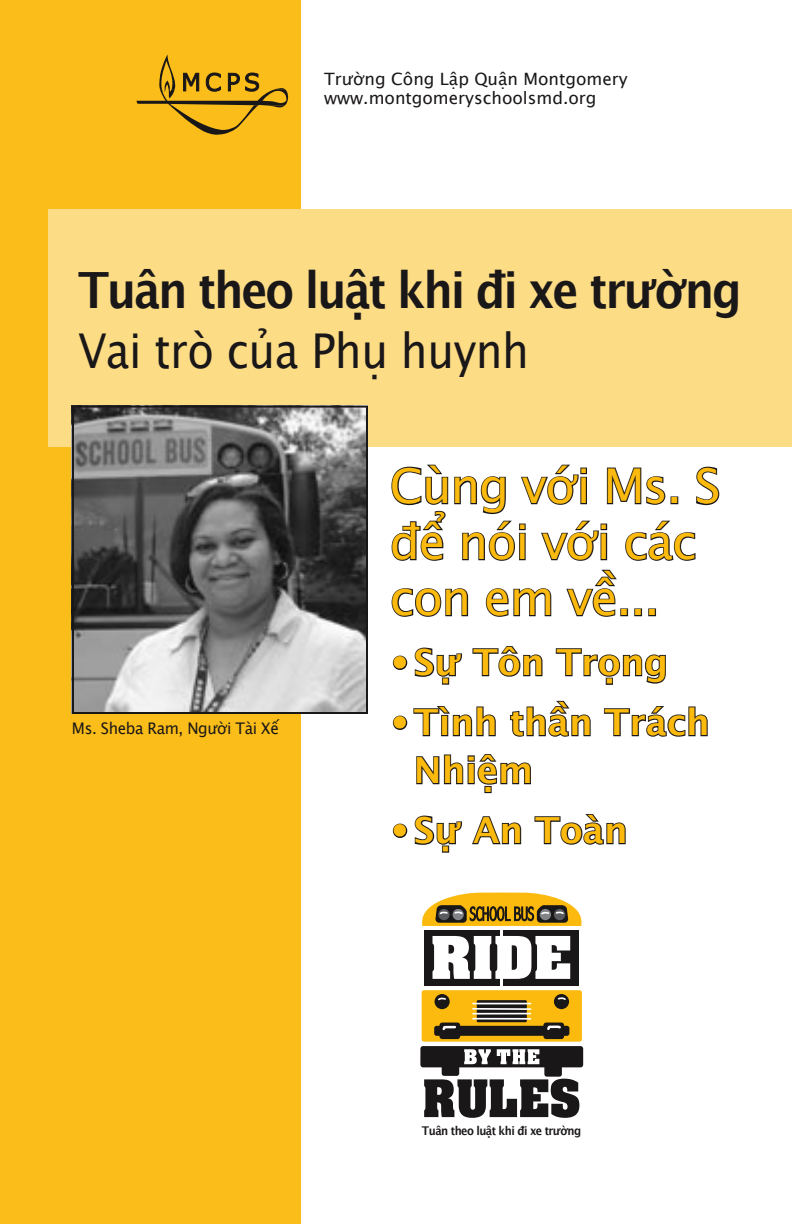
<style>
.page{position:relative;width:792px;height:1224px;background:#fff}
.page>*{position:absolute;margin:0;border:0;box-sizing:border-box;transform-origin:0 0}
.t1{font:700 50px "Lucida Grande";letter-spacing:-.05em;color:#1a1718;scale:.9 1}
.t2{font:48px/56px "Lucida Grande";letter-spacing:-.025em;color:#fbba0d}
.t3{font:48px "Lucida Grande";letter-spacing:-.01em;color:#1a1718;scale:.9 1}
.t4{font:700 36px/48px "Lucida Grande";color:#fbba0d}
.t5{font:17px "Lucida Grande";color:#1a1718}
.t6{font:16px "Lucida Grande";letter-spacing:-.025em;color:#1a1718;scale:.95 1}
.t7{font:700 12px "Lucida Grande";letter-spacing:-.05em;color:#1a1718;scale:.9 1}
.s1{font-weight:400}
</style>
<div class="page">
<div style="left:0;top:0;width:301px;height:1224px;background:#fbbd19"></div>
<svg style="left:136px;top:54px;width:152px;height:81px"></svg>
<div style="left:48px;top:209px;width:744px;height:238px;background:#fddc86"></div>
<div style="left:422px;top:990px;width:160px;height:52px;background:#fbba0d;border-radius:3px"></div>
<div style="left:434px;top:1026px;width:135px;height:10px;background:#1a1718;border-radius:3px"></div>
<svg style="left:477px;top:1000px;width:50px;height:22px"></svg>
<hr style="left:473px;top:1003px;width:58px;height:1px;background:#fff">
<hr style="left:473px;top:1008px;width:58px;height:2px;background:#fff">
<hr style="left:473px;top:1013px;width:58px;height:2px;background:#fff">
<hr style="left:473px;top:1018px;width:58px;height:2px;background:#fff">
<div style="left:435px;top:994px;width:15px;height:15px;background:#1a1718;border-radius:50%"></div>
<div style="left:554px;top:994px;width:15px;height:15px;background:#1a1718;border-radius:50%"></div>
<div style="left:543px;top:1023px;width:21px;height:16px;background:#1a1718;border-radius:3px"></div>
<div style="left:440px;top:1023px;width:20px;height:16px;background:#1a1718;border-radius:3px"></div>
<svg style="left:438px;top:997px;width:128px;height:5px"></svg>
<svg style="left:442px;top:1024px;width:119px;height:7px"></svg>
<svg style="left:422px;top:892px;width:160px;height:34px;background:#c39e3e"></svg>
<div style="left:424px;top:930px;width:76px;height:56px;background:#1a1718"></div>
<div style="left:504px;top:930px;width:75px;height:56px;background:#1a1718"></div>
<svg style="left:433px;top:936px;width:137px;height:43px"></svg>
<svg style="left:424px;top:1079px;width:155px;height:39px"></svg>
<div style="left:544px;top:1064px;width:18px;height:13px;background:#1a1718;border-radius:3px"></div>
<div style="left:442px;top:1063px;width:17px;height:13px;background:#1a1718;border-radius:3px"></div>
<div style="left:420px;top:1046px;width:163px;height:21px;background:#1a1718;border-radius:3px"></div>
<svg style="left:464px;top:1049px;width:27px;height:15px"></svg>
<svg style="left:497px;top:1049px;width:42px;height:15px"></svg>
<img style="left:75px;top:409px;width:290px;height:302px">
<div style="left:72px;top:406px;width:296px;height:308px;border:2px solid #1a1718"></div>
<svg style="left:391px;top:464px;width:329px;height:97px"></svg>
<svg style="left:391px;top:588px;width:78px;height:29px"></svg>
<svg style="left:485px;top:588px;width:67px;height:29px"></svg>
<svg style="left:566px;top:569px;width:51px;height:48px"></svg>
<div style="left:620px;top:608px;width:8px;height:8px;border:2px solid #1a1718"></div>
<div style="left:634px;top:608px;width:8px;height:8px;border:2px solid #1a1718"></div>
<div style="left:648px;top:608px;width:8px;height:8px;border:2px solid #1a1718"></div>
<svg style="left:392px;top:655px;width:16px;height:15px"></svg>
<svg style="left:414px;top:647px;width:49px;height:38px"></svg>
<svg style="left:472px;top:646px;width:71px;height:31px"></svg>
<svg style="left:555px;top:648px;width:111px;height:37px"></svg>
<svg style="left:392px;top:706px;width:104px;height:31px"></svg>
<svg style="left:510px;top:700px;width:81px;height:37px"></svg>
<svg style="left:604px;top:706px;width:104px;height:31px"></svg>
<svg style="left:416px;top:754px;width:48px;height:31px"></svg>
<div style="left:468px;top:763px;width:7px;height:21px;border:2px solid #1a1718"></div>
<div style="left:468px;top:755px;width:7px;height:7px;border:2px solid #1a1718"></div>
<svg style="left:477px;top:754px;width:54px;height:40px"></svg>
<svg style="left:392px;top:823px;width:16px;height:15px"></svg>
<svg style="left:414px;top:815px;width:49px;height:38px"></svg>
<svg style="left:472px;top:816px;width:50px;height:29px"></svg>
<svg style="left:534px;top:814px;width:92px;height:31px"></svg>
<p class="t5" style="left:324px;top:70px;width:305px">Trường Công Lập Quận Montgomery</p>
<p class="t5" style="left:324px;top:89px;width:274px">www.montgomeryschoolsmd.org</p>
<p class="t1" style="left:78px;top:261px;width:739px">Tuân theo luật khi đi xe trường</p>
<p class="t3" style="left:78px;top:323px;width:503px">Vai trò của Phụ huynh</p>
<p class="t6" style="left:72px;top:719px;width:219px">Ms. Sheba Ram, Người Tài Xế</p>
<p class="t2" style="left:390px;top:459px;width:332px">Cùng với Ms. S để nói với các con em về...</p>
<p class="t4" style="left:390px;top:639px;width:280px"><span class="s1">•</span>Sự Tôn Trọng</p>
<p class="t4" style="left:414px;top:699px;width:297px;text-indent:-24px"><span class="s1">•</span>Tình thần Trách<br>Nhiệm</p>
<p class="t4" style="left:390px;top:807px;width:239px"><span class="s1">•</span>Sự An Toàn</p>
<p class="t7" style="left:422px;top:1123px;width:178px">Tuân theo luật khi đi xe trường</p>
</div>
